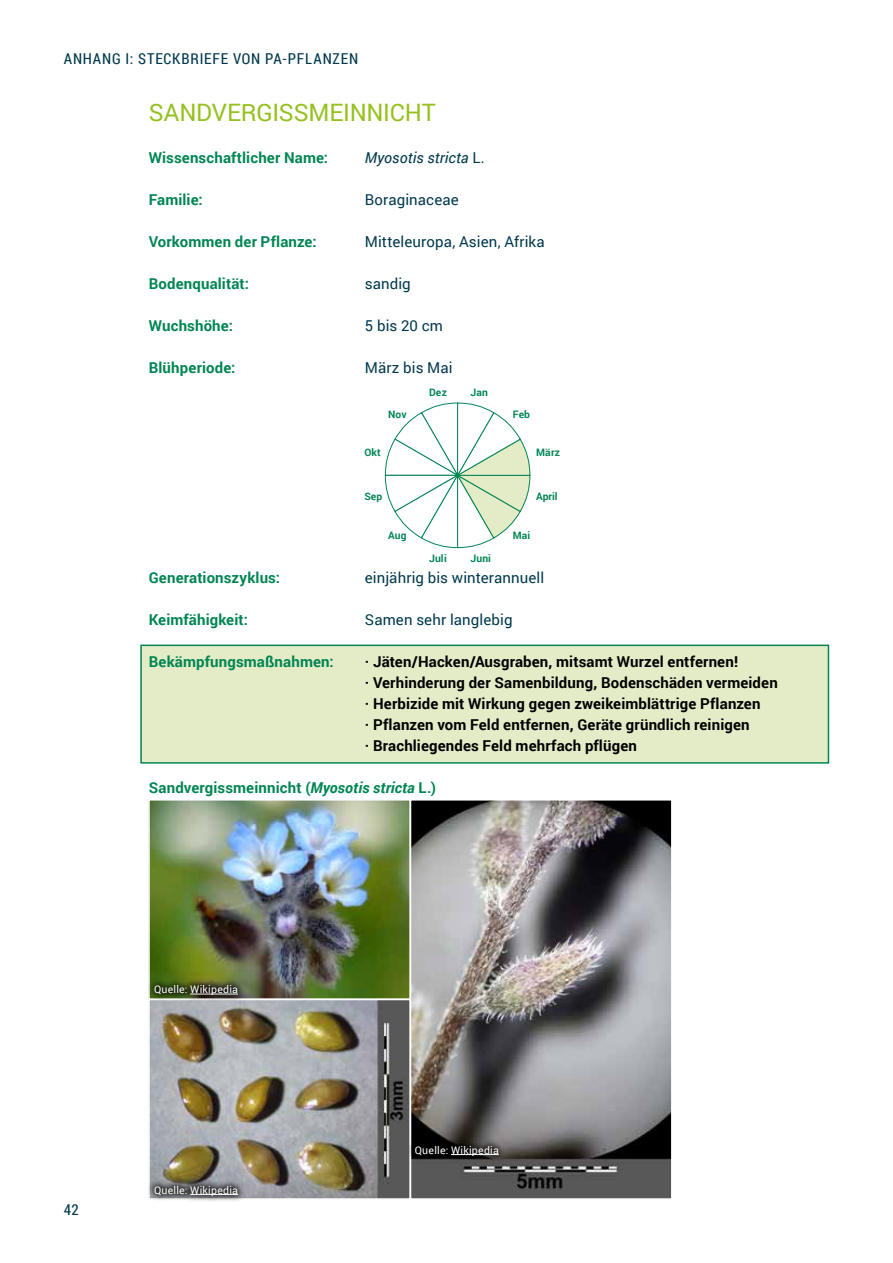
<style>
.page{position:relative;width:893px;height:1263px;background:#fff}
.page>*{position:absolute;margin:0;border:0;box-sizing:border-box;transform-origin:0 0}
.t1{font:24px "Roboto";letter-spacing:-.01em;color:#95c11f}
.t2{font:700 15px/21px "Roboto";letter-spacing:.01em;color:#000}
.t3{font:700 15px "Roboto";letter-spacing:.01em;color:#008553}
.t4{font:15px "Roboto";letter-spacing:.005em;color:#00394d}
.t5{font:15px "Roboto Condensed";letter-spacing:.05em;color:#00394d}
.t6{font:italic 15px "Roboto";color:#00394d}
.t7{font:10.5px "Roboto";letter-spacing:.02em;color:#fff}
.t8{font:700 10.35px "Roboto";color:#008553}
.s1{font-style:normal}
.s2{font-style:italic}
</style>
<div class="page">
<div style="left:140px;top:644px;width:689px;height:120px;background:#e3ecc6;border:2px solid #008553"></div>
<svg style="left:385px;top:402px;width:145px;height:146px"></svg>
<img style="left:151px;top:802px;width:519px;height:395px">
<div style="left:148px;top:799px;width:263px;height:201px;border:2px solid #fff"></div>
<div style="left:148px;top:998px;width:263px;height:202px;border:2px solid #fff"></div>
<div style="left:410px;top:799px;width:263px;height:401px;border:2px solid #fff"></div>
<div style="left:147px;top:978px;width:98px;height:24px;background:#000;opacity:.75"></div>
<hr style="left:190px;top:994px;width:48px;height:1px;background:#fff">
<div style="left:147px;top:1178px;width:98px;height:25px;background:#000;opacity:.75"></div>
<hr style="left:190px;top:1194px;width:48px;height:1px;background:#fff">
<div style="left:408px;top:1139px;width:98px;height:24px;background:#000;opacity:.75"></div>
<hr style="left:451px;top:1154px;width:48px;height:1px;background:#fff">
<p class="t5" style="left:64px;top:48px;width:296px">ANHANG I: STECKBRIEFE VON PA-PFLANZEN</p>
<h1 class="t1" style="left:149px;top:95px;width:289px">SANDVERGISSMEINNICHT</h1>
<p class="t3" style="left:149px;top:147px;width:181px">Wissenschaftlicher Name:</p>
<p class="t6" style="left:365px;top:147px;width:121px">Myosotis stricta <span class="s1">L.</span></p>
<p class="t3" style="left:149px;top:189px;width:55px">Familie:</p>
<p class="t4" style="left:365px;top:189px;width:95px">Boraginaceae</p>
<p class="t3" style="left:149px;top:231px;width:169px">Vorkommen der Pflanze:</p>
<p class="t4" style="left:365px;top:231px;width:181px">Mitteleuropa, Asien, Afrika</p>
<p class="t3" style="left:149px;top:273px;width:102px">Bodenqualität:</p>
<p class="t4" style="left:365px;top:273px;width:47px">sandig</p>
<p class="t3" style="left:149px;top:315px;width:86px">Wuchshöhe:</p>
<p class="t4" style="left:365px;top:315px;width:80px">5 bis 20 cm</p>
<p class="t3" style="left:149px;top:357px;width:88px">Blühperiode:</p>
<p class="t4" style="left:365px;top:357px;width:89px">März bis Mai</p>
<p class="t8" style="left:471px;top:385px;width:19px">Jan</p>
<p class="t8" style="left:513px;top:407px;width:19px">Feb</p>
<p class="t8" style="left:536px;top:444px;width:25px">März</p>
<p class="t8" style="left:536px;top:489px;width:23px">April</p>
<p class="t8" style="left:513px;top:528px;width:19px">Mai</p>
<p class="t8" style="left:429px;top:551px;width:19px">Juli</p>
<p class="t8" style="left:471px;top:551px;width:22px">Juni</p>
<p class="t8" style="left:429px;top:385px;width:19px">Dez</p>
<p class="t8" style="left:388px;top:407px;width:20px">Nov</p>
<p class="t8" style="left:364px;top:444px;width:18px">Okt</p>
<p class="t8" style="left:364px;top:489px;width:20px">Sep</p>
<p class="t8" style="left:388px;top:528px;width:20px">Aug</p>
<p class="t3" style="left:149px;top:567px;width:133px">Generationszyklus:</p>
<p class="t4" style="left:365px;top:567px;width:181px">einjährig bis winterannuell</p>
<p class="t3" style="left:149px;top:609px;width:101px">Keimfähigkeit:</p>
<p class="t4" style="left:365px;top:609px;width:149px">Samen sehr langlebig</p>
<p class="t3" style="left:149px;top:651px;width:186px">Bekämpfungsmaßnahmen:</p>
<p class="t2" style="left:365px;top:650px;width:414px">· Jäten/Hacken/Ausgraben, mitsamt Wurzel entfernen!<br>· Verhinderung der Samenbildung, Bodenschäden vermeiden · Herbizide mit Wirkung gegen zweikeimblättrige Pflanzen<br>· Pflanzen vom Feld entfernen, Geräte gründlich reinigen<br>· Brachliegendes Feld mehrfach pflügen</p>
<p class="t3" style="left:149px;top:777px;width:289px">Sandvergissmeinnicht (<span class="s2">Myosotis stricta</span> L.)</p>
<p class="t5" style="left:64px;top:1199px;width:17px">42</p>
<p class="t7" style="left:154px;top:982px;width:85px">Quelle: Wikipedia</p>
<p class="t7" style="left:154px;top:1182px;width:85px">Quelle: Wikipedia</p>
<p class="t7" style="left:415px;top:1143px;width:85px">Quelle: Wikipedia</p>
</div>
